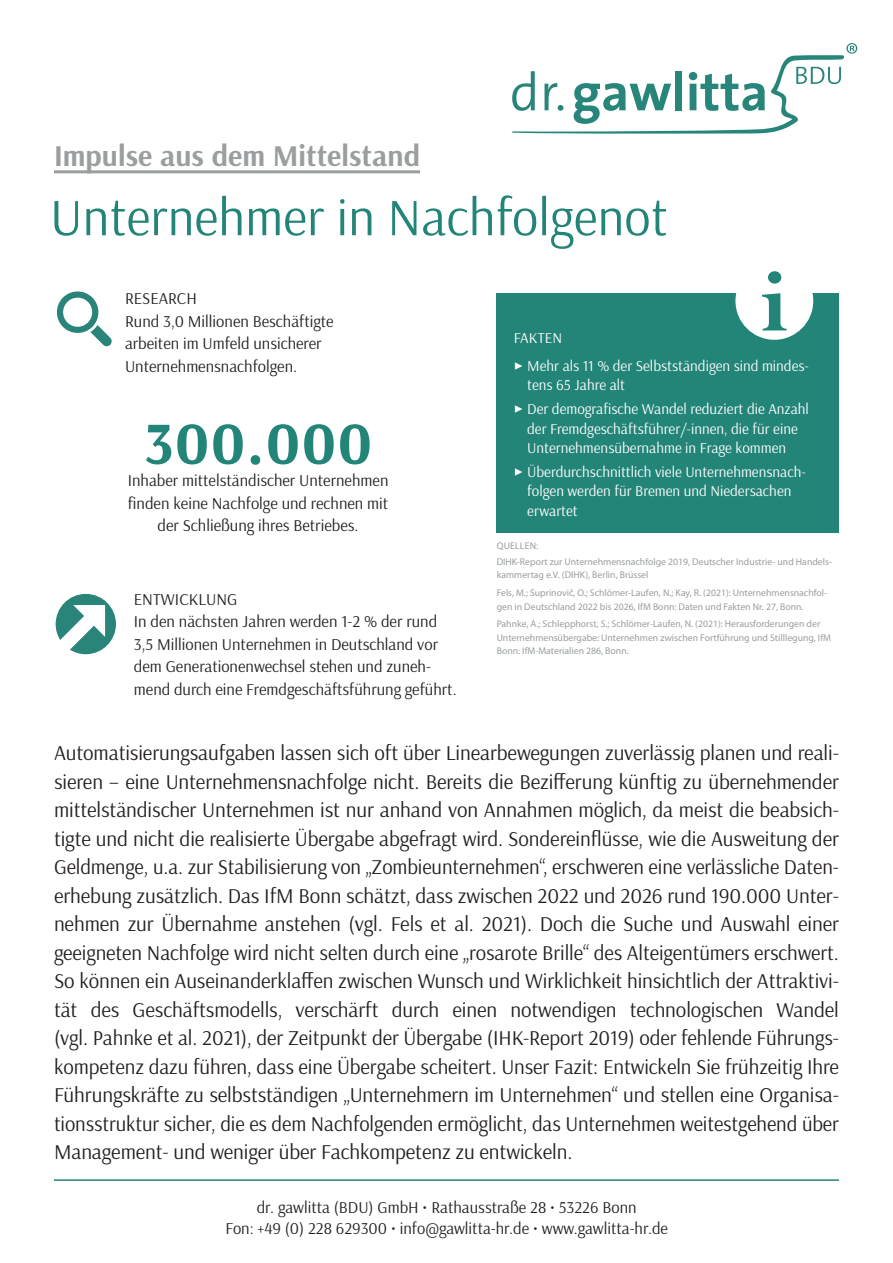
<style>
.page{position:relative;width:893px;height:1263px;background:#fff}
.page>*{position:absolute;margin:0;border:0;box-sizing:border-box;transform-origin:0 0}
.t1{font:700 60px "Arsenal";letter-spacing:.02em;color:#238478}
.t2{font:52.5px "Arsenal";color:#238478}
.t3{font:700 30px "Arsenal";color:#9a9e9f}
.t4{font:21px/28.5px "Arsenal";letter-spacing:-.005em;color:#231f20;text-align:justify}
.t5{font:16.5px/22.5px "Arsenal";color:#231f20;text-align:center}
.t6{font:15px/19.5px "Arsenal";color:#fff}
.t7{font:9.75px/17.7px "Myriad Pro";color:#9a9e9f}
</style>
<div class="page">
<svg style="left:512px;top:43px;width:345px;height:91px"></svg>
<hr style="left:54px;top:170px;width:366px;height:3px;background:#9a9e9f">
<div style="left:497px;top:293px;width:342px;height:240px;background:#238478"></div>
<svg style="left:735px;top:271px;width:78px;height:69px"></svg>
<svg style="left:57px;top:291px;width:55px;height:56px"></svg>
<svg style="left:56px;top:594px;width:60px;height:60px"></svg>
<hr style="left:54px;top:1179px;width:785px;height:2px;background:#238478">
<h3 class="t3" style="left:54px;top:135px;width:368px">Impulse aus dem Mittelstand</h3>
<h2 class="t2" style="left:50px;top:182px;width:619px">Unternehmer in Nachfolgenot</h2>
<p class="t5" style="left:125px;top:287px;width:210px;text-align:left">RESEARCH<br>Rund 3,0 Millionen Beschäftigte arbeiten im Umfeld unsicherer<br>Unternehmensnachfolgen.</p>
<h1 class="t1" style="left:144px;top:401px;width:230px">300.000</h1>
<p class="t5" style="left:128px;top:469px;width:262px">Inhaber mittelständischer Unternehmen finden keine Nachfolge und rechnen mit der Schließung ihres Betriebes.</p>
<p class="t5" style="left:134px;top:587px;width:324px;text-align:left">ENTWICKLUNG<br>In den nächsten Jahren werden 1-2 % der rund 3,5 Millionen Unternehmen in Deutschland vor dem Generationenwechsel stehen und zuneh&shy;mend durch eine Fremdgeschäftsführung geführt.</p>
<p class="t6" style="left:514px;top:328px;width:50px">FAKTEN</p>
<p class="t6" style="left:527px;top:356px;width:283px;text-indent:-14px">✓ Mehr als 11 % der Selbstständigen sind mindes&shy;tens 65 Jahre alt</p>
<p class="t6" style="left:527px;top:399px;width:283px;text-indent:-14px">✓ Der demografische Wandel reduziert die Anzahl der Fremdgeschäftsführer/-innen, die für eine<br>Unternehmensübernahme in Frage kommen</p>
<p class="t6" style="left:527px;top:462px;width:280px;text-indent:-14px">✓ Überdurchschnittlich viele Unternehmensnach&shy;folgen werden für Bremen und Niedersachen erwartet</p>
<p class="t7" style="left:497px;top:538px;width:337px;line-height:15.6px">QUELLEN:<br>DIHK-Report zur Unternehmensnachfolge 2019, Deutscher Industrie- und Handels-</p>
<p class="t7" style="left:497px;top:566px;width:332px">kammertag e.V. (DIHK), Berlin, Brüssel<br>Fels, M.; Suprinovič, O.; Schlömer-Laufen, N.; Kay, R. (2021): Unternehmensnachfol-</p>
<p class="t7" style="left:497px;top:598px;width:325px">gen in Deutschland 2022 bis 2026, IfM Bonn: Daten und Fakten Nr. 27, Bonn.<br>Pahnke, A.; Schlepphorst, S.; Schlömer-Laufen, N. (2021): Herausforderungen der</p>
<p class="t7" style="left:497px;top:631px;width:336px;line-height:13.5px">Unternehmensübergabe: Unternehmen zwischen Fortführung und Stilllegung, IfM<br>Bonn: IfM-Materialien 286, Bonn.</p>
<p class="t4" style="left:54px;top:738px;width:786px">Automatisierungsaufgaben lassen sich oft über Linearbewegungen zuverlässig planen und reali&shy;sieren – eine Unternehmensnachfolge nicht. Bereits die Bezifferung künftig zu übernehmender mittelständischer Unternehmen ist nur anhand von Annahmen möglich, da meist die beabsich&shy;tigte und nicht die realisierte Übergabe abgefragt wird. Sondereinflüsse, wie die Ausweitung der Geldmenge, u.a. zur Stabilisierung von „Zombieunternehmen“, erschweren eine verlässliche Daten&shy;erhebung zusätzlich. Das IfM Bonn schätzt, dass zwischen 2022 und 2026 rund 190.000 Unter&shy;nehmen zur Übernahme anstehen (vgl. Fels et al. 2021). Doch die Suche und Auswahl einer geeigneten Nachfolge wird nicht selten durch eine „rosarote Brille“ des Alteigentümers erschwert.<br>So können ein Auseinanderklaffen zwischen Wunsch und Wirklichkeit hinsichtlich der Attraktivi&shy;tät des Geschäftsmodells, verschärft durch einen notwendigen technologischen Wandel (vgl. Pahnke et al. 2021), der Zeitpunkt der Übergabe (IHK-Report 2019) oder fehlende Führungs&shy;kompetenz dazu führen, dass eine Übergabe scheitert. Unser Fazit: Entwickeln Sie frühzeitig Ihre Führungskräfte zu selbstständigen „Unternehmern im Unternehmen“ und stellen eine Organisa&shy;tionsstruktur sicher, die es dem Nachfolgenden ermöglicht, das Unternehmen weitestgehend über Management- und weniger über Fachkompetenz zu entwickeln.</p>
<p class="t5" style="left:225px;top:1196px;width:444px;line-height:21px">dr. gawlitta (BDU) GmbH • Rathausstraße 28 • 53226 Bonn<br>Fon: +49 (0) 228 629300 • info@gawlitta-hr.de • www.gawlitta-hr.de</p>
</div>
